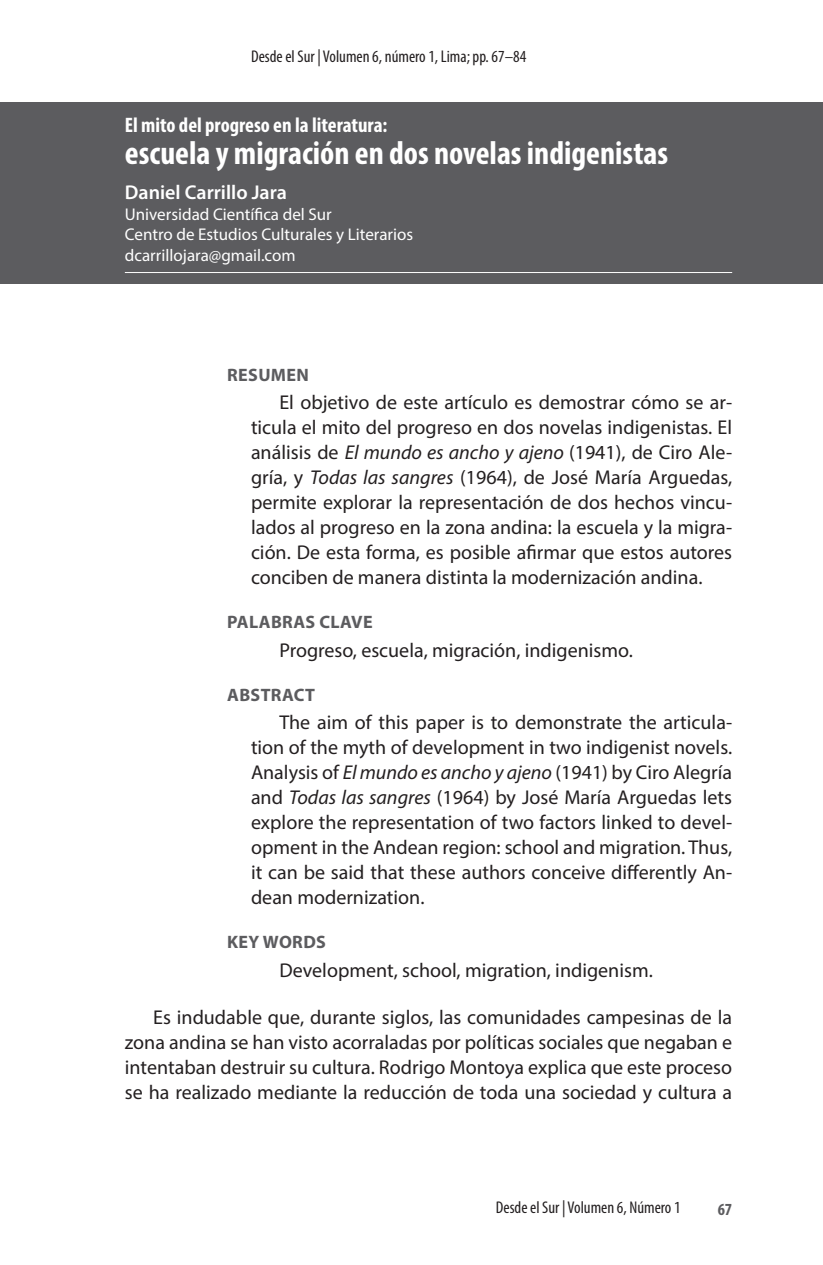
<style>
.page{position:relative;width:823px;height:1265px;background:#fff}
.page>*{position:absolute;margin:0;border:0;box-sizing:border-box;transform-origin:0 0}
.TITULO{font:700 condensed 33px "Myriad Pro";color:#fff}
.PRE_TITULO{font:700 condensed 21px "Myriad Pro";color:#fff}
.PARRAFO_PRELIMINAR{font:20px/25px "Myriad Pro";color:#231f20;text-align:justify}
.PARRAFOS{font:20px/25px "Myriad Pro";color:#231f20;text-align:justify}
.AUTOR{font:600 20px "Myriad Pro";color:#fff}
.RESUMEN_PALABRA_CLAV{font:700 18px "Myriad Pro";letter-spacing:.02em;color:#5c5c5f}
.PARRAFOS-2{font:condensed 17px "Myriad Pro";color:#231f20}
.EMAIL{font:17px "Myriad Pro";color:#fff}
.UNIVERSIDAD_DE_ORIGE{font:17px "Myriad Pro";color:#fff}
.t1{font:700 condensed 17px "Myriad Pro";color:#5c5c5f}
.s1{font-style:italic}
</style>
<div class="page">
<hr style="left:0;top:0;width:1px;height:68px;background:#5c5c5f">
<div style="left:0;top:103px;width:822px;height:181px;background:#5c5c5f"></div>
<hr style="left:125px;top:272px;width:606px;height:1px;background:#fff">
<p class="PARRAFOS-2" style="left:251px;top:46px;width:277px">Desde el Sur | Volumen 6, número 1, Lima; pp. 67–84</p>
<p class="PRE_TITULO" style="left:125px;top:112px;width:264px">El mito del progreso en la literatura:</p>
<p class="TITULO" style="left:125px;top:132px;width:544px">escuela y migración en dos novelas indigenistas</p>
<p class="AUTOR" style="left:125px;top:180px;width:163px">Daniel Carrillo Jara</p>
<p class="EMAIL" style="left:125px;top:204px;width:208px">Universidad Científica del Sur</p>
<p class="EMAIL" style="left:125px;top:224px;width:290px">Centro de Estudios Culturales y Literarios</p>
<p class="UNIVERSIDAD_DE_ORIGE" style="left:125px;top:244px;width:172px">dcarrillojara@gmail.com</p>
<p class="RESUMEN_PALABRA_CLAV" style="left:227px;top:363px;width:83px">RESUMEN</p>
<p class="PARRAFO_PRELIMINAR" style="left:251px;top:389px;width:482px;text-indent:28px">El objetivo de este artículo es demostrar cómo se ar&shy;ticula el mito del progreso en dos novelas indigenistas. El análisis de <span class="s1">El mundo es ancho y ajeno</span> (1941), de Ciro Ale&shy;gría, y <span class="s1">Todas las sangres</span> (1964), de José María Arguedas, permite explorar la representación de dos hechos vincu&shy;lados al progreso en la zona andina: la escuela y la migra&shy;ción. De esta forma, es posible afirmar que estos autores conciben de manera distinta la modernización andina.</p>
<p class="RESUMEN_PALABRA_CLAV" style="left:227px;top:610px;width:147px">PALABRAS CLAVE</p>
<p class="PARRAFO_PRELIMINAR" style="left:279px;top:637px;width:355px">Progreso, escuela, migración, indigenismo.</p>
<p class="RESUMEN_PALABRA_CLAV" style="left:227px;top:683px;width:89px">ABSTRACT</p>
<p class="PARRAFO_PRELIMINAR" style="left:251px;top:709px;width:482px;text-indent:28px">The aim of this paper is to demonstrate the articula&shy;tion of the myth of development in two indigenist novels.<br>Analysis of <span class="s1">El mundo es ancho y ajeno</span> (1941) by Ciro Alegría and <span class="s1">Todas las sangres</span> (1964) by José María Arguedas lets explore the representation of two factors linked to devel&shy;opment in the Andean region: school and migration. Thus, it can be said that these authors conceive differently An&shy;dean modernization.</p>
<p class="RESUMEN_PALABRA_CLAV" style="left:227px;top:930px;width:100px">KEY WORDS</p>
<p class="PARRAFO_PRELIMINAR" style="left:279px;top:956px;width:375px">Development, school, migration, indigenism.</p>
<p class="PARRAFOS" style="left:125px;top:1004px;width:608px;text-indent:28px">Es indudable que, durante siglos, las comunidades campesinas de la zona andina se han visto acorraladas por políticas sociales que negaban e intentaban destruir su cultura. Rodrigo Montoya explica que este proceso se ha realizado mediante la reducción de toda una sociedad y cultura a</p>
<p class="PARRAFOS-2" style="left:495px;top:1196px;width:186px">Desde el Sur | Volumen 6, Número 1</p>
<p class="t1" style="left:717px;top:1198px;width:16px">67</p>
</div>
